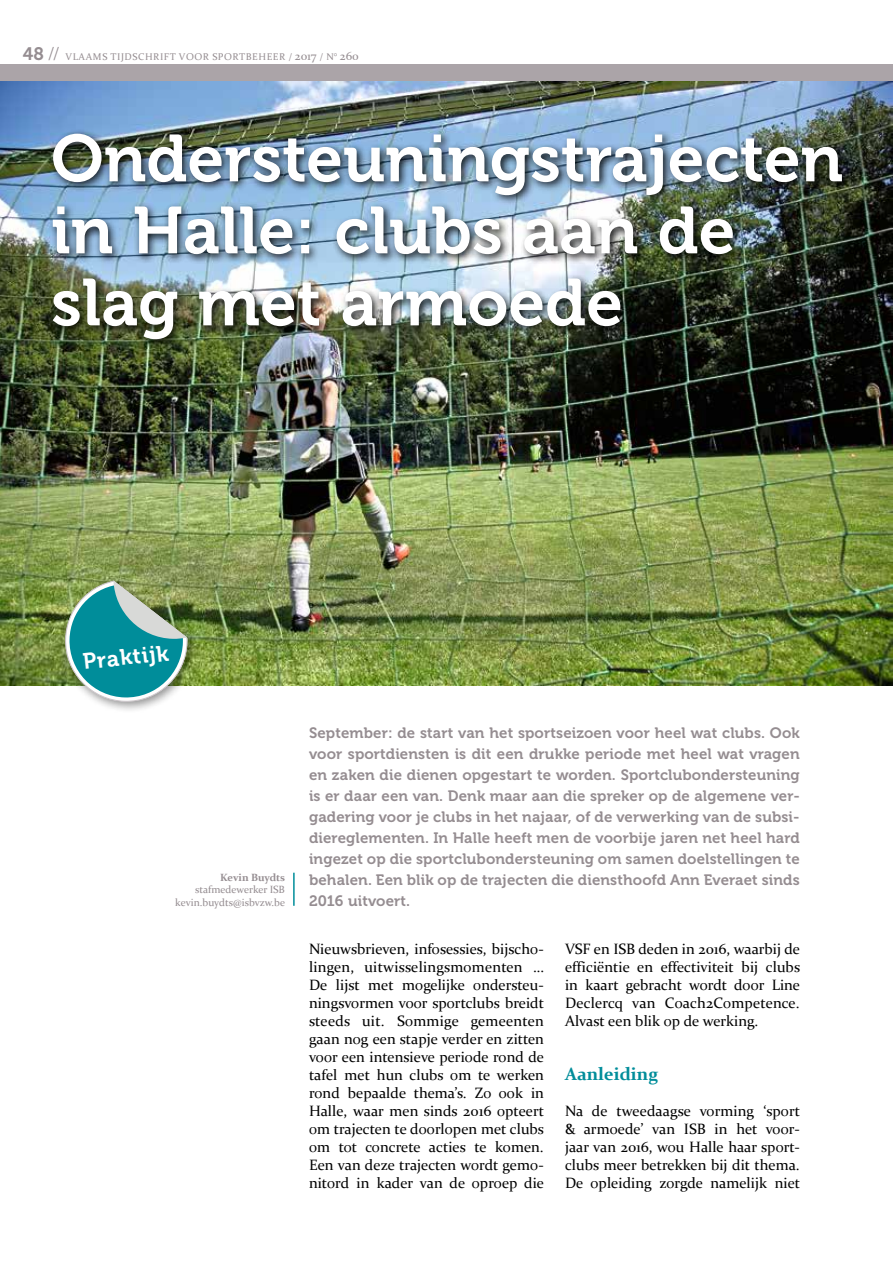
<style>
.page{position:relative;width:893px;height:1263px;background:#fff}
.page>*{position:absolute;margin:0;border:0;box-sizing:border-box;transform-origin:0 0}
.t1{font:66px/72px "Museo 700";color:#fff}
.t2{font:22.35px "Museo 700";color:#fff}
.t3{font:700 18px "Constantia";color:#008d9a}
.t4{font:15px/18px "Constantia";color:#000;text-align:justify}
.t5{font:15px/21px "Museo 700";letter-spacing:.01em;color:#958d91;text-align:justify}
.t6{font:10.5px/12.6px "Constantia";color:#958d91;text-align:right}
.t7{font:700 10.5px "Constantia";color:#958d91}
.t8{font:9.75px "Constantia";letter-spacing:.06em;color:#958d91}
.s1{font-family:"Museo 700";font-size:18px}
.s2{font-family:"Helvetica Neue LT Std";font-weight:300;font-stretch:condensed;font-size:18px}
.s3{font-size:12px}
</style>
<div class="page">
<div style="left:0;top:65px;width:893px;height:17px;background:#aba4a8"></div>
<hr style="left:293px;top:873px;width:2px;height:33px;background:#008d9a">
<img style="left:0;top:82px;width:893px;height:603px">
<div style="left:48px;top:129px;width:805px;height:221px;background:#000;opacity:.9"></div>
<div style="left:59px;top:575px;width:141px;height:139px;background:#000;opacity:.44"></div>
<svg style="left:64px;top:580px;width:124px;height:123px"></svg>
<p class="t8" style="left:23px;top:50px;width:337px"><span class="s1">48</span> <span class="s2">//</span> VLAAMS TIJDSCHRIFT VOOR SPORTBEHEER / <span class="s3">2017</span> / N° <span class="s3">260</span></p>
<h1 class="t1" style="left:51px;top:123px;width:793px">Ondersteuningstrajecten in Halle: clubs aan de slag met armoede</h1>
<h2 class="t2" style="left:82px;top:649px;width:88px;rotate:-6deg">Praktijk</h2>
<p class="t7" style="left:220px;top:870px;width:67px">Kevin Buydts</p>
<p class="t6" style="left:175px;top:883px;width:111px">stafmedewerker ISB kevin.buydts@isbvzw.be</p>
<p class="t5" style="left:309px;top:723px;width:492px">September: de start van het sportseizoen voor heel wat clubs. Ook voor sportdiensten is dit een drukke periode met heel wat vragen en zaken die dienen opgestart te worden. Sportclubondersteuning is er daar een van. Denk maar aan die spreker op de algemene ver&shy;gadering voor je clubs in het najaar, of de verwerking van de subsi&shy;diereglementen. In Halle heeft men de voorbije jaren net heel hard ingezet op die sportclubondersteuning om samen doelstellingen te behalen. Een blik op de trajecten die diensthoofd Ann Everaet sinds 2016 uitvoert.</p>
<p class="t4" style="left:309px;top:939px;width:237px">Nieuwsbrieven, infosessies, bijscho&shy;lingen, uitwisselingsmomenten … De lijst met mogelijke ondersteu&shy;ningsvormen voor sportclubs breidt steeds uit. Sommige gemeenten gaan nog een stapje verder en zitten voor een intensieve periode rond de tafel met hun clubs om te werken rond bepaalde thema’s. Zo ook in Halle, waar men sinds 2016 opteert om trajecten te doorlopen met clubs om tot concrete acties te komen.<br>Een van deze trajecten wordt gemo&shy;nitord in kader van de oproep die</p>
<p class="t4" style="left:565px;top:939px;width:237px">VSF en ISB deden in 2016, waarbij de efficiëntie en effectiviteit bij clubs in kaart gebracht wordt door Line Declercq van Coach2Competence.<br>Alvast een blik op de werking.</p>
<p class="t3" style="left:565px;top:1061px;width:95px">Aanleiding</p>
<p class="t4" style="left:565px;top:1101px;width:237px">Na de tweedaagse vorming ‘sport &amp; armoede’ van ISB in het voor&shy;jaar van 2016, wou Halle haar sport&shy;clubs meer betrekken bij dit thema.<br>De opleiding zorgde namelijk niet</p>
</div>
